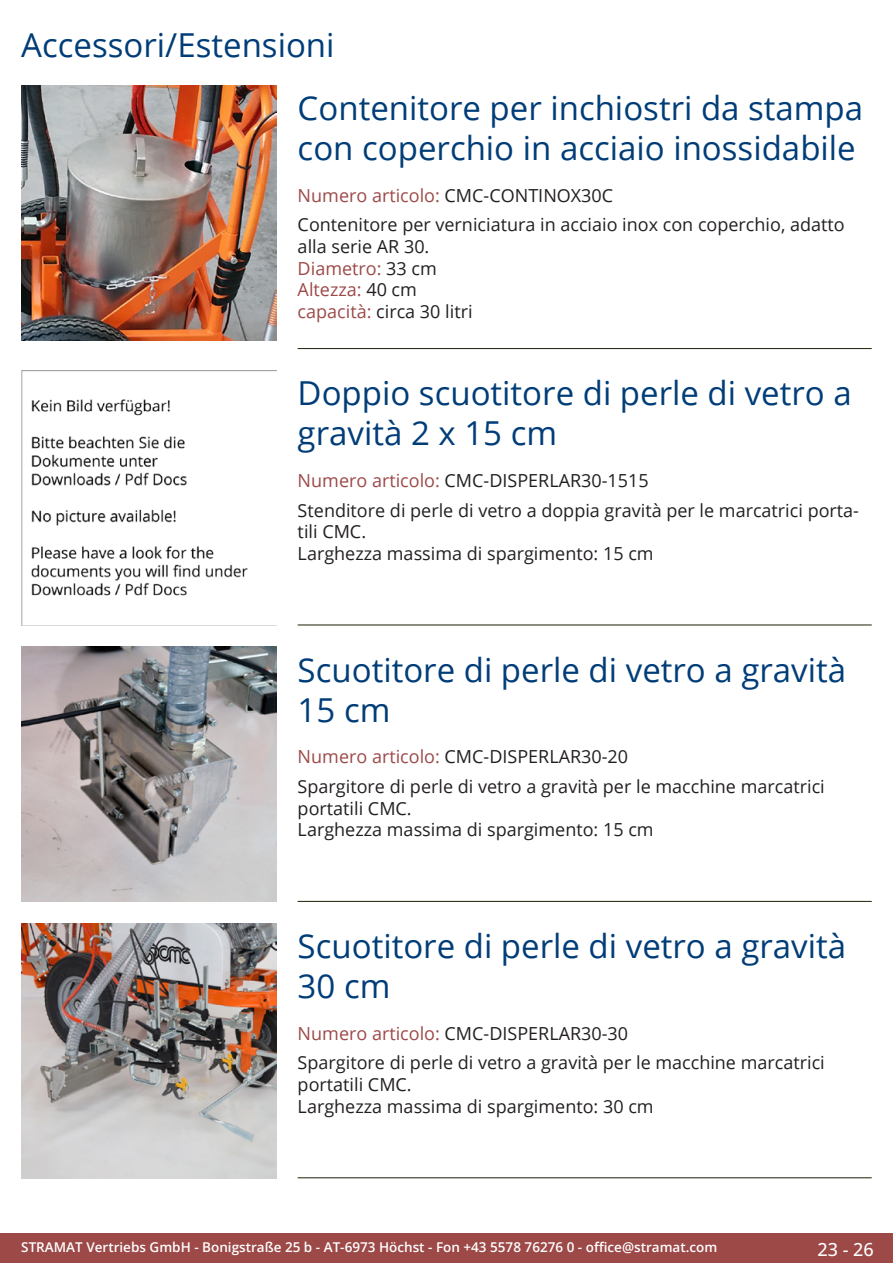
<style>
.page{position:relative;width:893px;height:1263px;background:#fff}
.page>*{position:absolute;margin:0;border:0;box-sizing:border-box;transform-origin:0 0}
.Produkttitel{font:33px/39.6px "Open Sans";color:#003d78}
.RastTitel{font:33px "Open Sans";color:#003d78}
.Beschreibung_Text{font:18px/21.6px "Open Sans";color:#231f20}
.TechDaten_Überschrif{font:18px "Open Sans";color:#231f20}
.TechDaten_Überschrif-2{font:18px "Open Sans";color:#9c4948}
.t1{font:500 18px "Open Sans";color:#fff}
.t2{font:600 13.5px "Open Sans";color:#fff}
.s1{color:#231f20}
.s2{color:#9c4948}
</style>
<div class="page">
<div style="left:0;top:1233px;width:893px;height:30px;background:#9c4948"></div>
<hr style="left:298px;top:348px;width:574px;height:1px;background:#201d08">
<hr style="left:298px;top:625px;width:574px;height:1px;background:#201d08">
<hr style="left:298px;top:901px;width:574px;height:1px;background:#201d08">
<hr style="left:298px;top:1177px;width:574px;height:1px;background:#201d08">
<img style="left:21px;top:85px;width:255px;height:255px">
<img style="left:21px;top:370px;width:255px;height:255px">
<img style="left:21px;top:647px;width:255px;height:255px">
<img style="left:21px;top:923px;width:255px;height:255px">
<p class="RastTitel" style="left:21px;top:22px;width:315px">Accessori/Estensioni</p>
<p class="Produkttitel" style="left:298px;top:88px;width:567px">Contenitore per inchiostri da stampa con coperchio in acciaio inossidabile</p>
<p class="TechDaten_Überschrif-2" style="left:298px;top:183px;width:317px">Numero articolo: <span class="s1">CMC-CONTINOX30C</span></p>
<p class="Beschreibung_Text" style="left:298px;top:214px;width:549px">Contenitore per verniciatura in acciaio inox con coperchio, adatto alla serie AR 30.<br><span class="s2">Diametro:</span> 33 cm<br><span class="s2">Altezza:</span> 40 cm<br><span class="s2">capacità:</span> circa 30 litri</p>
<p class="Produkttitel" style="left:298px;top:373px;width:556px">Doppio scuotitore di perle di vetro a gravità 2 x 15 cm</p>
<p class="TechDaten_Überschrif" style="left:298px;top:468px;width:353px"><span class="s2">Numero articolo:</span> CMC-DISPERLAR30-1515</p>
<p class="Beschreibung_Text" style="left:298px;top:499px;width:561px">Stenditore di perle di vetro a doppia gravità per le marcatrici porta&shy;tili CMC.<br>Larghezza massima di spargimento: 15 cm</p>
<p class="Produkttitel" style="left:298px;top:649px;width:550px">Scuotitore di perle di vetro a gravità<br>15 cm</p>
<p class="TechDaten_Überschrif" style="left:298px;top:744px;width:332px"><span class="s2">Numero articolo:</span> CMC-DISPERLAR30-20</p>
<p class="Beschreibung_Text" style="left:298px;top:775px;width:529px">Spargitore di perle di vetro a gravità per le macchine marcatrici portatili CMC.<br>Larghezza massima di spargimento: 15 cm</p>
<p class="Produkttitel" style="left:298px;top:926px;width:550px">Scuotitore di perle di vetro a gravità<br>30 cm</p>
<p class="TechDaten_Überschrif" style="left:298px;top:1021px;width:332px"><span class="s2">Numero articolo:</span> CMC-DISPERLAR30-30</p>
<p class="Beschreibung_Text" style="left:298px;top:1051px;width:529px">Spargitore di perle di vetro a gravità per le macchine marcatrici portatili CMC.<br>Larghezza massima di spargimento: 30 cm</p>
<p class="t2" style="left:21px;top:1238px;width:698px">STRAMAT Vertriebs GmbH - Bonigstraße 25 b - AT-6973 Höchst - Fon +43 5578 76276 0 - office@stramat.com</p>
<p class="t1" style="left:817px;top:1237px;width:58px">23 - 26</p>
</div>
